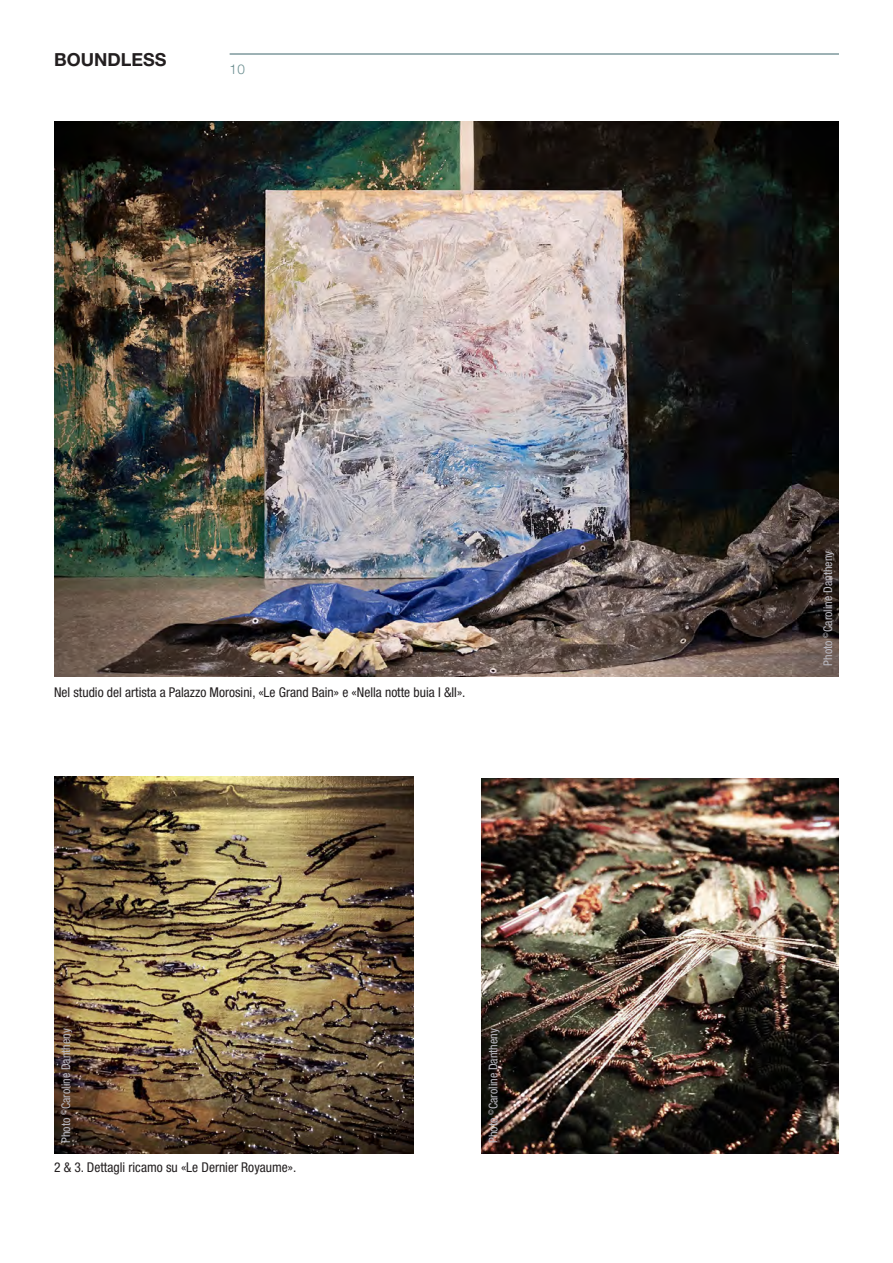
<style>
.page{position:relative;width:893px;height:1263px;background:#fff}
.page>*{position:absolute;margin:0;border:0;box-sizing:border-box;transform-origin:0 0}
.t1{font:700 18px "Helvetica Neue";color:#231f20}
.t2{font:condensed 13.5px "Helvetica Neue";color:#231f20}
.t3{font:300 13.5px "Helvetica Neue";color:#698d8f}
.t4{font:condensed 12px "Helvetica Neue";color:#bbbac2}
</style>
<div class="page">
<hr style="left:230px;top:54px;width:609px;height:1px;background:#3d666b">
<img style="left:54px;top:121px;width:785px;height:555px">
<img style="left:54px;top:776px;width:359px;height:378px">
<img style="left:481px;top:778px;width:358px;height:376px">
<h1 class="t1" style="left:54px;top:48px;width:114px">BOUNDLESS</h1>
<p class="t3" style="left:230px;top:61px;width:17px">10</p>
<p class="t2" style="left:54px;top:684px;width:413px">Nel studio del artista a Palazzo Morosini, «Le Grand Bain» e «Nella notte buia I &amp;II».</p>
<p class="t4" style="left:59px;top:1143px;width:116px;rotate:-90deg">Photo <sup>©</sup>Caroline Dantheny</p>
<p class="t2" style="left:54px;top:1160px;width:244px">2 &amp; 3. Dettagli ricamo su «Le Dernier Royaume».</p>
<p class="t4" style="left:486px;top:1143px;width:116px;rotate:-90deg">Photo <sup>©</sup>Caroline Dantheny</p>
<p class="t4" style="left:821px;top:665px;width:116px;rotate:-90deg">Photo <sup>©</sup>Caroline Dantheny</p>
</div>
